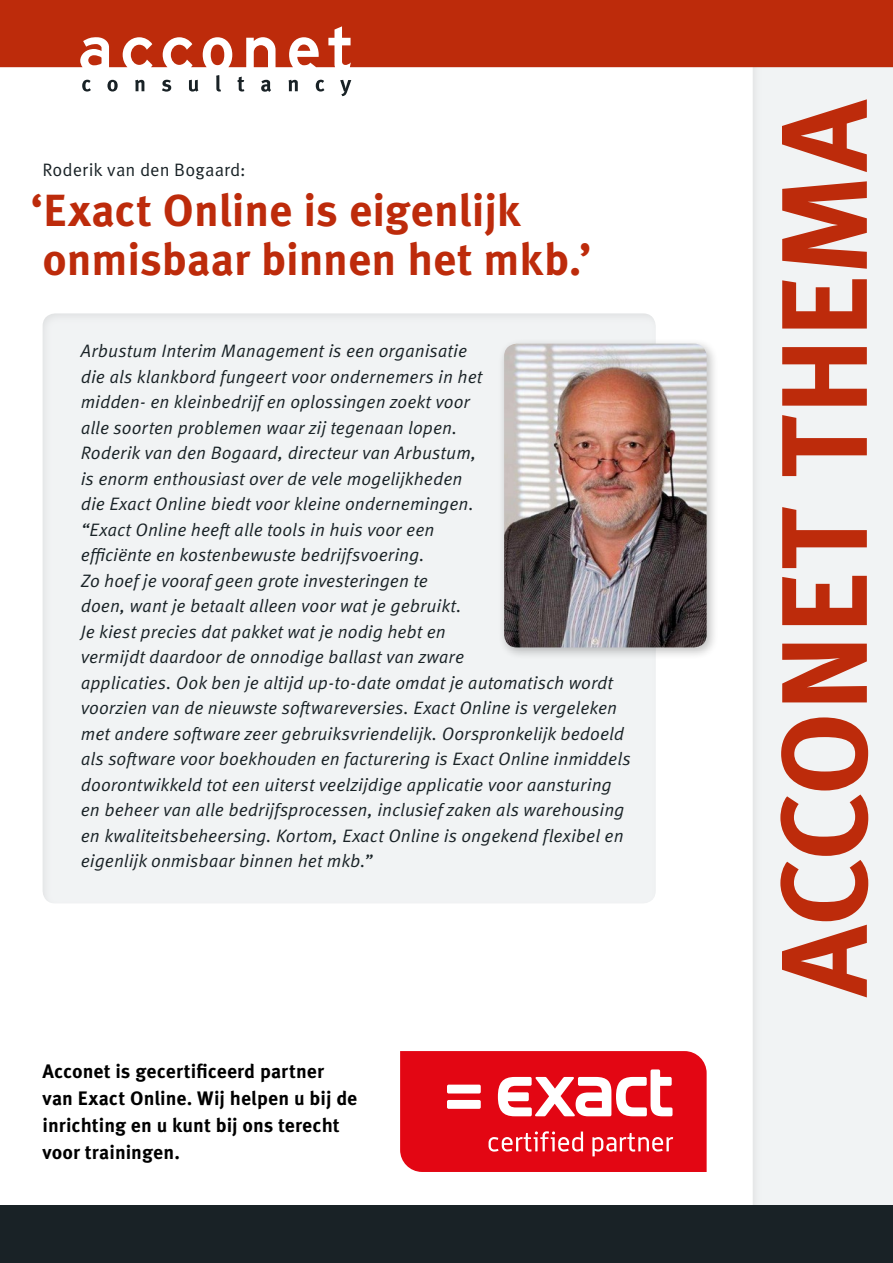
<style>
.page{position:relative;width:893px;height:1263px;background:#fff}
.page>*{position:absolute;margin:0;border:0;box-sizing:border-box;transform-origin:0 0}
.t1{font:700 121.65px "Meta OT";color:#bd2b0b}
.t2{font:700 45px/49.5px "Meta OT";letter-spacing:-.005em;color:#bd2b0b}
.t3{font:700 19.5px/27px "Meta OT";color:#000}
.t4{font:18px/25.5px "Meta OT Norm Ita";color:#192226}
.t5{font:18px "Meta OT Norm";letter-spacing:.005em;color:#192226}
</style>
<div class="page">
<svg style="left:400px;top:1051px;width:307px;height:121px"></svg>
<div style="left:751px;top:0;width:142px;height:1263px;background:#f1f3f4"></div>
<div style="left:0;top:1205px;width:893px;height:58px;background:#192226"></div>
<div style="left:41px;top:309px;width:615px;height:596px;background:#f1f3f4"></div>
<div style="left:0;top:0;width:893px;height:67px;background:#bd2b0b"></div>
<svg style="left:82px;top:80px;width:9px;height:12px"></svg>
<svg style="left:107px;top:80px;width:11px;height:11px"></svg>
<svg style="left:135px;top:80px;width:9px;height:11px"></svg>
<svg style="left:162px;top:80px;width:9px;height:12px"></svg>
<svg style="left:189px;top:80px;width:9px;height:12px"></svg>
<svg style="left:216px;top:75px;width:5px;height:17px"></svg>
<svg style="left:238px;top:77px;width:6px;height:15px"></svg>
<svg style="left:261px;top:80px;width:10px;height:12px"></svg>
<svg style="left:288px;top:80px;width:10px;height:11px"></svg>
<svg style="left:316px;top:80px;width:8px;height:12px"></svg>
<svg style="left:340px;top:80px;width:11px;height:16px"></svg>
<div style="left:498px;top:338px;width:221px;height:321px;background:#000;opacity:.25"></div>
<img style="left:504px;top:344px;width:203px;height:303px">
<p class="t5" style="left:43px;top:159px;width:205px">Roderik van den Bogaard:</p>
<p class="t2" style="left:31px;top:186px;width:562px">‘Exact Online is eigenlijk onmisbaar binnen het mkb.’</p>
<p class="t4" style="left:81px;top:339px;width:551px">Arbustum Interim Management is een organisatie<br>die als klankbord fungeert voor ondernemers in het<br>midden- en kleinbedrijf en oplossingen zoekt voor<br>alle soorten problemen waar zij tegenaan lopen.<br>Roderik van den Bogaard, directeur van Arbustum,<br>is enorm enthousiast over de vele mogelijkheden<br>die Exact Online biedt voor kleine ondernemingen.<br>“Exact Online heeft alle tools in huis voor een<br>efficiënte en kostenbewuste bedrijfsvoering.<br>Zo hoef je vooraf geen grote investeringen te<br>doen, want je betaalt alleen voor wat je gebruikt.<br>Je kiest precies dat pakket wat je nodig hebt en<br>vermijdt daardoor de onnodige ballast van zware<br>applicaties. Ook ben je altijd up-to-date omdat je automatisch wordt voorzien van de nieuwste softwareversies. Exact Online is vergeleken met andere software zeer gebruiksvriendelijk. Oorspronkelijk bedoeld als software voor boekhouden en facturering is Exact Online inmiddels doorontwikkeld tot een uiterst veelzijdige applicatie voor aansturing en beheer van alle bedrijfsprocessen, inclusief zaken als warehousing en kwaliteitsbeheersing. Kortom, Exact Online is ongekend flexibel en eigenlijk onmisbaar binnen het mkb.”</p>
<p class="t3" style="left:43px;top:1058px;width:316px">Acconet is gecertificeerd partner van Exact Online. Wij helpen u bij de inrichting en u kunt bij ons terecht voor trainingen.</p>
<p class="t1" style="left:748px;top:997px;width:899px;rotate:-90deg">ACCONET THEMA</p>
</div>
